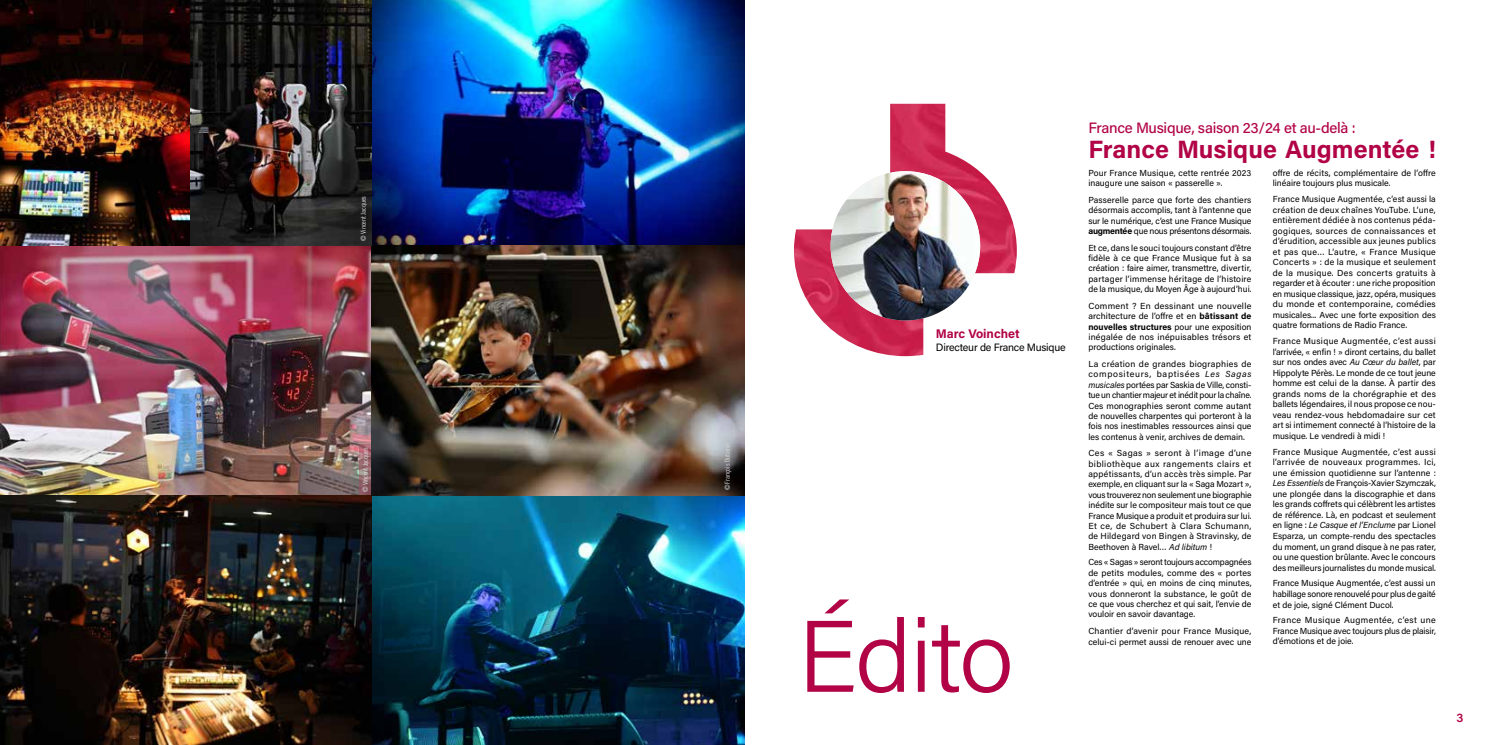
<style>
.page{position:relative;width:1489px;height:745px;background:#fff}
.page>*{position:absolute;margin:0;border:0;box-sizing:border-box;transform-origin:0 0}
.t1{font:300 101.5px "Acumin Pro";letter-spacing:-.02em;color:#b10346}
.t2{font:700 25px "Acumin Pro";color:#b10346}
.t3{font:500 15px "Acumin Pro";letter-spacing:-.02em;color:#b10346}
.t4{font:700 12.5px "Acumin Pro";color:#b10346}
.t5{font:600 12.5px "Acumin Pro";color:#b10346}
.t6{font:10.62px "Acumin Pro";letter-spacing:-.02em;color:#000}
.t7{font:8.75px/10.5px "Acumin Pro";color:#000;text-align:justify}
.t8{font:6.88px "Trade Gothic LT Std Cn 18";letter-spacing:-.01em;color:#dadada}
.s1{font-weight:700}
.s2{font-style:italic}
</style>
<div class="page">
<img style="left:890px;top:104px;width:126px;height:169px">
<img style="left:794px;top:229px;width:129px;height:127px">
<img style="left:0;top:0;width:744px;height:744px">
<svg style="left:359px;top:444px;width:12px;height:51px"></svg>
<img style="left:830px;top:171px;width:150px;height:149px;border-radius:75px">
<p class="t8" style="left:359px;top:240px;width:46px;rotate:-90deg">© Vincent Jacques</p>
<p class="t8" style="left:361px;top:492px;width:46px;rotate:-90deg">© Vincent Jacques</p>
<p class="t8" style="left:723px;top:490px;width:49px;rotate:-90deg">© François Dubaron</p>
<h3 class="t4" style="left:935px;top:325px;width:85px">Marc Voinchet</h3>
<p class="t6" style="left:935px;top:339px;width:131px">Directeur de France Musique</p>
<h1 class="t1" style="left:797px;top:586px;width:217px">Édito</h1>
<h3 class="t3" style="left:1088px;top:117px;width:269px">France Musique, saison 23/24 et au-delà :</h3>
<h2 class="t2" style="left:1088px;top:132px;width:349px">France Musique Augmentée !</h2>
<p class="t7" style="left:1088px;top:167px;width:164px">Pour France Musique, cette rentrée 2023 inaugure une saison « passerelle ».</p>
<p class="t7" style="left:1088px;top:194px;width:165px">Passerelle parce que forte des chantiers désormais accomplis, tant à l’antenne que sur le numérique, c’est une France Musique <span class="s1">augmentée</span> que nous présentons désormais.</p>
<p class="t7" style="left:1088px;top:242px;width:165px">Et ce, dans le souci toujours constant d’être fidèle à ce que France Musique fut à sa création : faire aimer, transmettre, divertir, partager l’immense héritage de l’histoire de la musique, du Moyen Âge à aujourd’hui.</p>
<p class="t7" style="left:1088px;top:300px;width:164px">Comment ? En dessinant une nouvelle architecture de l’offre et en <span class="s1">bâtissant de nouvelles structures</span> pour une exposition inégalée de nos inépuisables trésors et productions originales.</p>
<p class="t7" style="left:1088px;top:358px;width:165px">La création de grandes biographies de compositeurs, baptisées <span class="s2">Les Sagas musicales</span> portées par Saskia de Ville, consti&shy;tue un chantier majeur et inédit pour la chaîne.<br>Ces monographies seront comme autant de nouvelles charpentes qui porteront à la fois nos inestimables ressources ainsi que les contenus à venir, archives de demain.</p>
<p class="t7" style="left:1088px;top:447px;width:165px">Ces « Sagas » seront à l’image d’une bibliothèque aux rangements clairs et appétissants, d’un accès très simple. Par exemple, en cliquant sur la « Saga Mozart », vous trouverez non seulement une biographie inédite sur le compositeur mais tout ce que France Musique a produit et produira sur lui.<br>Et ce, de Schubert à Clara Schumann, de Hildegard von Bingen à Stravinsky, de Beethoven à Ravel… <span class="s2">Ad libitum</span> !</p>
<p class="t7" style="left:1088px;top:556px;width:165px">Ces « Sagas » seront toujours accompagnées de petits modules, comme des « portes d’entrée » qui, en moins de cinq minutes, vous donneront la substance, le goût de ce que vous cherchez et qui sait, l’envie de vouloir en savoir davantage.</p>
<p class="t7" style="left:1088px;top:625px;width:165px">Chantier d’avenir pour France Musique, celui-ci permet aussi de renouer avec une</p>
<p class="t7" style="left:1272px;top:167px;width:165px">offre de récits, complémentaire de l’offre linéaire toujours plus musicale.</p>
<p class="t7" style="left:1272px;top:193px;width:165px">France Musique Augmentée, c’est aussi la création de deux chaînes YouTube. L’une, entièrement dédiée à nos contenus péda&shy;gogiques, sources de connaissances et d’érudition, accessible aux jeunes publics et pas que… L’autre, « France Musique Concerts » : de la musique et seulement de la musique. Des concerts gratuits à regarder et à écouter : une riche proposition en musique classique, jazz, opéra, musiques du monde et contemporaine, comédies musicales... Avec une forte exposition des quatre formations de Radio France.</p>
<p class="t7" style="left:1272px;top:335px;width:165px">France Musique Augmentée, c’est aussi l’arrivée, « enfin ! » diront certains, du ballet sur nos ondes avec <span class="s2">Au Cœur du ballet</span>, par Hippolyte Pérès. Le monde de ce tout jeune homme est celui de la danse. À partir des grands noms de la chorégraphie et des ballets légendaires, il nous propose ce nou&shy;veau rendez-vous hebdomadaire sur cet art si intimement connecté à l’histoire de la musique. Le vendredi à midi !</p>
<p class="t7" style="left:1272px;top:446px;width:165px">France Musique Augmentée, c’est aussi l’arrivée de nouveaux programmes. Ici, une émission quotidienne sur l’antenne :<br><span class="s2">Les Essentiels</span> de François-Xavier Szymczak, une plongée dans la discographie et dans les grands coffrets qui célèbrent les artistes de référence. Là, en podcast et seulement en ligne : <span class="s2">Le Casque et l’Enclume</span> par Lionel Esparza, un compte-rendu des spectacles du moment, un grand disque à ne pas rater, ou une question brûlante. Avec le concours des meilleurs journalistes du monde musical.</p>
<p class="t7" style="left:1272px;top:577px;width:164px">France Musique Augmentée, c’est aussi un habillage sonore renouvelé pour plus de gaité et de joie, signé Clément Ducol.</p>
<p class="t7" style="left:1272px;top:614px;width:165px">France Musique Augmentée, c’est une France Musique avec toujours plus de plaisir, d’émotions et de joie.</p>
<h3 class="t5" style="left:1456px;top:708px;width:8px">3</h3>
</div>
